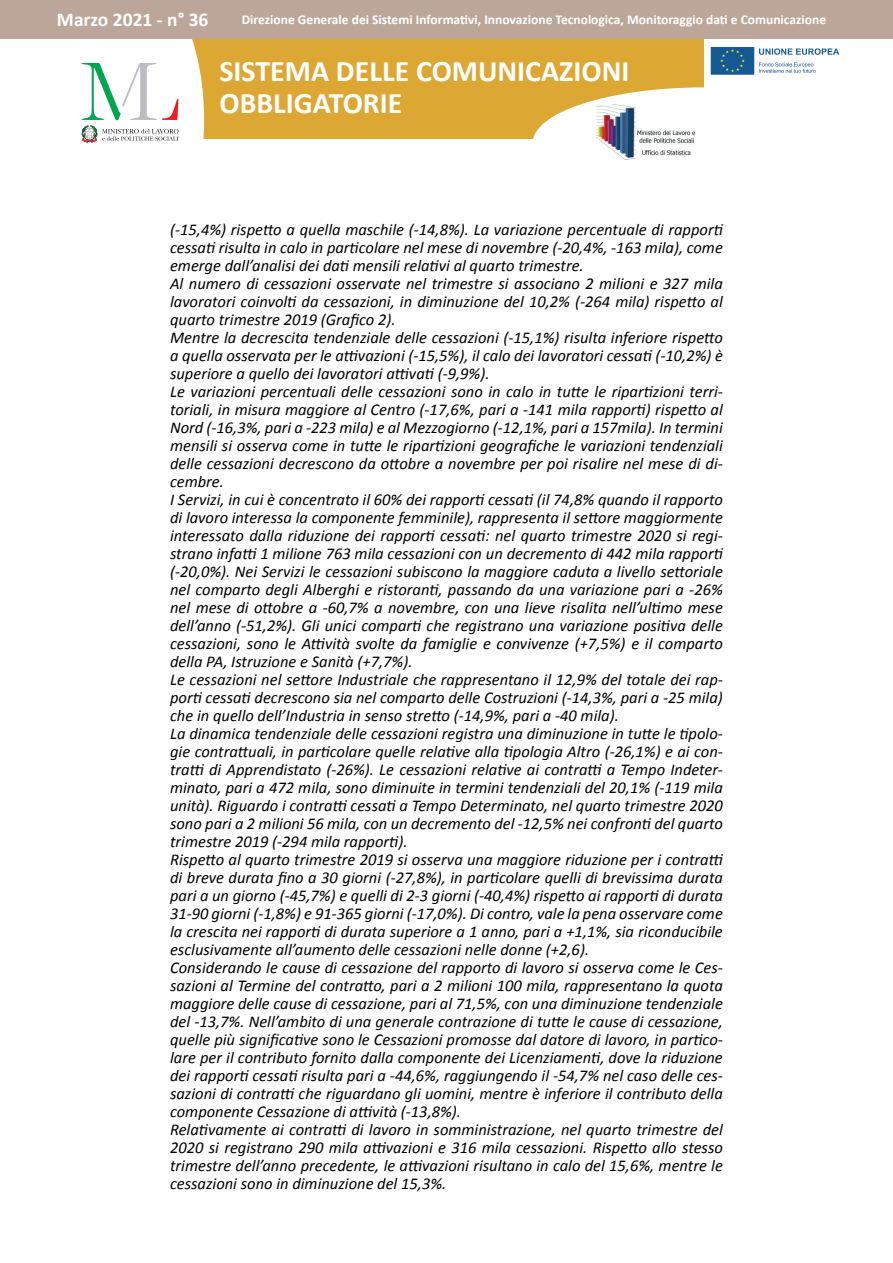
<style>
.page{position:relative;width:893px;height:1263px;background:#fff}
.page>*{position:absolute;margin:0;border:0;box-sizing:border-box;transform-origin:0 0}
.Default{font:700 29.85px "Calibri";color:#fff}
.Default-2{font:700 19.5px "Calibri";color:#fff}
.Nome_tabella_rapport{font:italic 16.5px/18px "Calibri";color:#000;text-align:justify}
.Default-3{font:700 13.5px "Calibri";color:#fff}
</style>
<div class="page">
<div style="left:181px;top:32px;width:523px;height:107px;background:#dda734"></div>
<svg style="left:81px;top:39px;width:123px;height:100px"></svg>
<div style="left:0;top:0;width:893px;height:39px;background:#bca69a"></div>
<div style="left:533px;top:87px;width:342px;height:112px;background:#fff;border-radius:50%"></div>
<svg style="left:82px;top:64px;width:97px;height:79px"></svg>
<img style="left:596px;top:104px;width:100px;height:56px">
<div style="left:710px;top:46px;width:45px;height:29px;background:#165a94"></div>
<div style="left:710px;top:46px;width:45px;height:29px;border:1px solid #fff"></div>
<svg style="left:720px;top:49px;width:25px;height:23px"></svg>
<svg style="left:759px;top:62px;width:57px;height:11px"></svg>
<svg style="left:759px;top:48px;width:80px;height:7px"></svg>
<p class="Default-2" style="left:57px;top:7px;width:153px">Marzo 2021 - n° 36</p>
<p class="Default-3" style="left:242px;top:11px;width:586px">Direzione Generale dei Sistemi Informativi, Innovazione Tecnologica, Monitoraggio dati e Comunicazione</p>
<p class="Default" style="left:219px;top:53px;width:411px">SISTEMA DELLE COMUNICAZIONI</p>
<p class="Default" style="left:219px;top:84px;width:184px">OBBLIGATORIE</p>
<p class="Nome_tabella_rapport" style="left:170px;top:220px;width:554px">(-15,4%) rispetto a quella maschile (-14,8%). La variazione percentuale di rapporti cessati risulta in calo in particolare nel mese di novembre (-20,4%, -163 mila), come emerge dall’analisi dei dati mensili relativi al quarto trimestre.</p>
<p class="Nome_tabella_rapport" style="left:170px;top:274px;width:554px">Al numero di cessazioni osservate nel trimestre si associano 2 milioni e 327 mila lavoratori coinvolti da cessazioni, in diminuzione del 10,2% (-264 mila) rispetto al quarto trimestre 2019 (Grafico 2).</p>
<p class="Nome_tabella_rapport" style="left:170px;top:328px;width:554px">Mentre la decrescita tendenziale delle cessazioni (-15,1%) risulta inferiore rispetto a quella osservata per le attivazioni (-15,5%), il calo dei lavoratori cessati (-10,2%) è superiore a quello dei lavoratori attivati (-9,9%).</p>
<p class="Nome_tabella_rapport" style="left:170px;top:382px;width:554px">Le variazioni percentuali delle cessazioni sono in calo in tutte le ripartizioni terri&shy;toriali, in misura maggiore al Centro (-17,6%, pari a -141 mila rapporti) rispetto al Nord (-16,3%, pari a -223 mila) e al Mezzogiorno (-12,1%, pari a 157mila). In termini mensili si osserva come in tutte le ripartizioni geografiche le variazioni tendenziali delle cessazioni decrescono da ottobre a novembre per poi risalire nel mese di di&shy;cembre.</p>
<p class="Nome_tabella_rapport" style="left:170px;top:490px;width:554px">I Servizi, in cui è concentrato il 60% dei rapporti cessati (il 74,8% quando il rapporto di lavoro interessa la componente femminile), rappresenta il settore maggiormente interessato dalla riduzione dei rapporti cessati: nel quarto trimestre 2020 si regi&shy;strano infatti 1 milione 763 mila cessazioni con un decremento di 442 mila rapporti (-20,0%). Nei Servizi le cessazioni subiscono la maggiore caduta a livello settoriale nel comparto degli Alberghi e ristoranti, passando da una variazione pari a -26% nel mese di ottobre a -60,7% a novembre, con una lieve risalita nell’ultimo mese dell’anno (-51,2%). Gli unici comparti che registrano una variazione positiva delle cessazioni, sono le Attività svolte da famiglie e convivenze (+7,5%) e il comparto della PA, Istruzione e Sanità (+7,7%).</p>
<p class="Nome_tabella_rapport" style="left:170px;top:670px;width:554px">Le cessazioni nel settore Industriale che rappresentano il 12,9% del totale dei rap&shy;porti cessati decrescono sia nel comparto delle Costruzioni (-14,3%, pari a -25 mila) che in quello dell’Industria in senso stretto (-14,9%, pari a -40 mila).</p>
<p class="Nome_tabella_rapport" style="left:170px;top:724px;width:554px">La dinamica tendenziale delle cessazioni registra una diminuzione in tutte le tipolo&shy;gie contrattuali, in particolare quelle relative alla tipologia Altro (-26,1%) e ai con&shy;tratti di Apprendistato (-26%). Le cessazioni relative ai contratti a Tempo Indeter&shy;minato, pari a 472 mila, sono diminuite in termini tendenziali del 20,1% (-119 mila unità). Riguardo i contratti cessati a Tempo Determinato, nel quarto trimestre 2020 sono pari a 2 milioni 56 mila, con un decremento del -12,5% nei confronti del quarto trimestre 2019 (-294 mila rapporti).</p>
<p class="Nome_tabella_rapport" style="left:170px;top:850px;width:554px">Rispetto al quarto trimestre 2019 si osserva una maggiore riduzione per i contratti di breve durata fino a 30 giorni (-27,8%), in particolare quelli di brevissima durata pari a un giorno (-45,7%) e quelli di 2-3 giorni (-40,4%) rispetto ai rapporti di durata 31-90 giorni (-1,8%) e 91-365 giorni (-17,0%). Di contro, vale la pena osservare come la crescita nei rapporti di durata superiore a 1 anno, pari a +1,1%, sia riconducibile esclusivamente all’aumento delle cessazioni nelle donne (+2,6).</p>
<p class="Nome_tabella_rapport" style="left:170px;top:958px;width:554px">Considerando le cause di cessazione del rapporto di lavoro si osserva come le Ces&shy;sazioni al Termine del contratto, pari a 2 milioni 100 mila, rappresentano la quota maggiore delle cause di cessazione, pari al 71,5%, con una diminuzione tendenziale del -13,7%. Nell’ambito di una generale contrazione di tutte le cause di cessazione, quelle più significative sono le Cessazioni promosse dal datore di lavoro, in partico&shy;lare per il contributo fornito dalla componente dei Licenziamenti, dove la riduzione dei rapporti cessati risulta pari a -44,6%, raggiungendo il -54,7% nel caso delle ces&shy;sazioni di contratti che riguardano gli uomini, mentre è inferiore il contributo della componente Cessazione di attività (-13,8%).</p>
<p class="Nome_tabella_rapport" style="left:170px;top:1120px;width:554px">Relativamente ai contratti di lavoro in somministrazione, nel quarto trimestre del 2020 si registrano 290 mila attivazioni e 316 mila cessazioni. Rispetto allo stesso trimestre dell’anno precedente, le attivazioni risultano in calo del 15,6%, mentre le cessazioni sono in diminuzione del 15,3%.</p>
</div>
